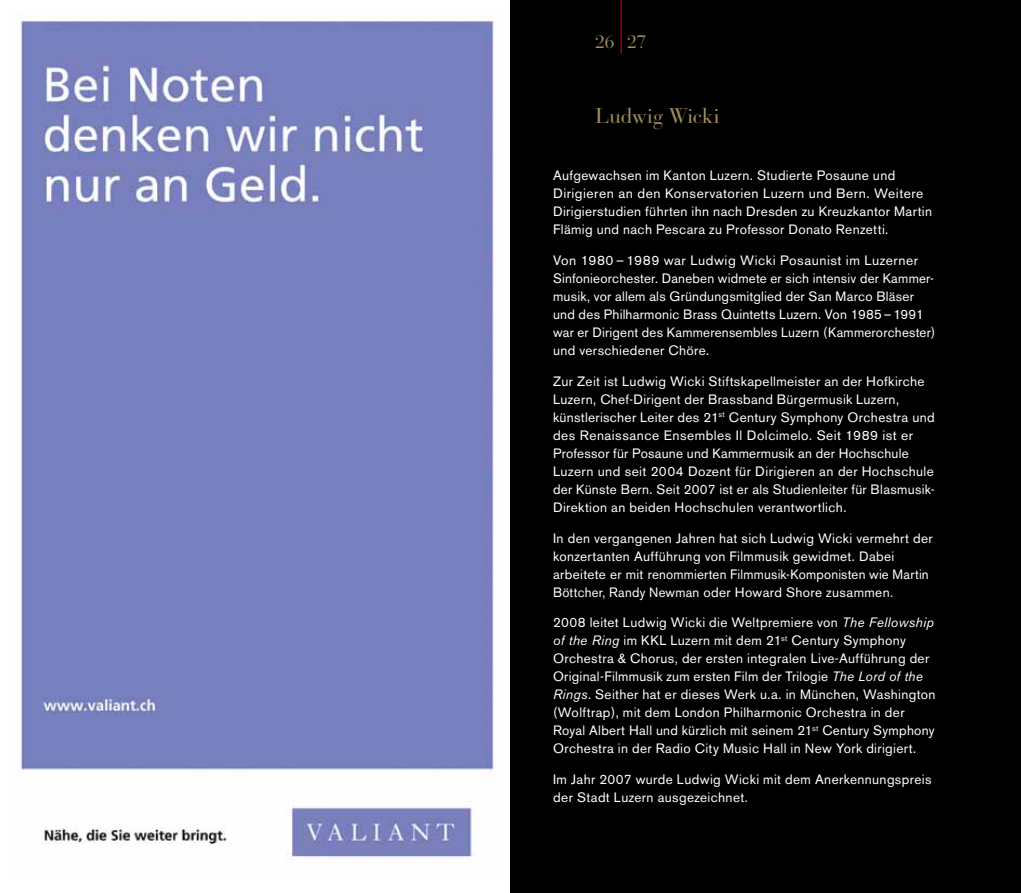
<style>
.page{position:relative;width:1021px;height:893px;background:#fff}
.page>*{position:absolute;margin:0;border:0;box-sizing:border-box;transform-origin:0 0}
.t1{font:21px "BA39";letter-spacing:.015em;color:#a18f5e}
.t2{font:18px "BA39";color:#a18f5e}
.t3{font:13.5px/18px "Akzidenz Grotesk BE";letter-spacing:.025em;color:#fff}
.s1{font-style:italic}
</style>
<div class="page">
<div style="left:510px;top:0;width:510px;height:893px;background:#000"></div>
<img style="left:19px;top:14px;width:475px;height:856px">
<hr style="left:620px;top:0;width:1px;height:54px;background:#e3000b">
<h2 class="t2" style="left:595px;top:31px;width:52px">26 27</h2>
<h1 class="t1" style="left:595px;top:103px;width:125px">Ludwig Wicki</h1>
<p class="t3" style="left:553px;top:167px;width:380px">Aufgewachsen im Kanton Luzern. Studierte Posaune und Dirigieren an den Konservatorien Luzern und Bern. Weitere Dirigierstudien führten ihn nach Dresden zu Kreuzkantor Martin Flämig und nach Pescara zu Professor Donato Renzetti.</p>
<p class="t3" style="left:553px;top:251px;width:383px">Von 1980 – 1989 war Ludwig Wicki Posaunist im Luzerner Sinfonieorchester. Daneben widmete er sich intensiv der Kammer&shy;musik, vor allem als Gründungsmitglied der San Marco Bläser und des Philharmonic Brass Quintetts Luzern. Von 1985–1991 war er Dirigent des Kammerensembles Luzern (Kammerorchester) und verschiedener Chöre.</p>
<p class="t3" style="left:553px;top:372px;width:383px">Zur Zeit ist Ludwig Wicki Stiftskapellmeister an der Hofkirche Luzern, Chef-Dirigent der Brassband Bürgermusik Luzern, künstlerischer Leiter des 21<sup>st</sup> Century Symphony Orchestra und des Renaissance Ensembles Il Dolcimelo. Seit 1989 ist er Professor für Posaune und Kammermusik an der Hochschule Luzern und seit 2004 Dozent für Dirigieren an der Hochschule der Künste Bern. Seit 2007 ist er als Studienleiter für Blasmusik-Direktion an beiden Hochschulen verantwortlich.</p>
<p class="t3" style="left:553px;top:529px;width:381px">In den vergangenen Jahren hat sich Ludwig Wicki vermehrt der konzertanten Aufführung von Filmmusik gewidmet. Dabei arbeitete er mit renommierten Filmmusik-Komponisten wie Martin Böttcher, Randy Newman oder Howard Shore zusammen.</p>
<p class="t3" style="left:553px;top:614px;width:384px">2008 leitet Ludwig Wicki die Weltpremiere von <span class="s1">The Fellowship of the Ring</span> im KKL Luzern mit dem 21<sup>st</sup> Century Symphony Orchestra &amp; Chorus, der ersten integralen Live-Aufführung der Original-Filmmusik zum ersten Film der Trilogie <span class="s1">The Lord of the Rings</span>. Seither hat er dieses Werk u.a. in München, Washington (Wolftrap), mit dem London Philharmonic Orchestra in der Royal Albert Hall und kürzlich mit seinem 21<sup>st</sup> Century Symphony Orchestra in der Radio City Music Hall in New York dirigiert.</p>
<p class="t3" style="left:553px;top:770px;width:380px">Im Jahr 2007 wurde Ludwig Wicki mit dem Anerkennungspreis der Stadt Luzern ausgezeichnet.</p>
</div>
